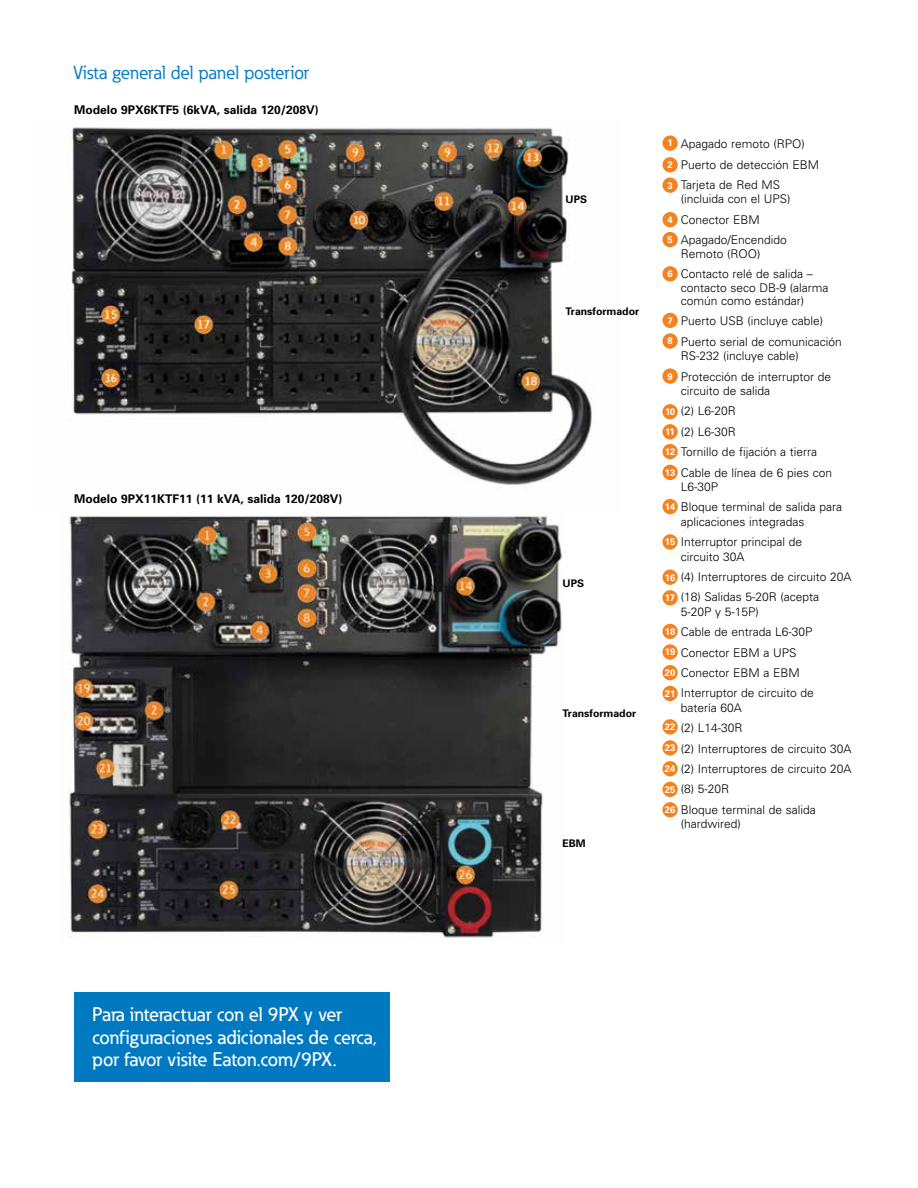
<style>
.page{position:relative;width:918px;height:1188px;background:#fff}
.page>*{position:absolute;margin:0;border:0;box-sizing:border-box;transform-origin:0 0}
.t1{font:500 19.5px/22.5px "Eaton";color:#fff}
.t2{font:18.75px "Eaton";letter-spacing:-.005em;color:#007ac2}
.t3{font:300 12px/20.4px "Univers";color:#000}
.t4{font:700 12px "Univers";color:#000}
.t5{font:700 10.5px "Univers";color:#000}
.t6{font:700 9.45px/20.5px "Univers LT Std";color:#fff}
</style>
<div class="page">
<div style="left:74px;top:993px;width:316px;height:89px;background:#0079c1"></div>
<img style="left:70px;top:127px;width:523px;height:358px">
<div style="left:662px;top:135px;width:16px;height:16px;background:#f58220;border-radius:50%"></div>
<div style="left:662px;top:157px;width:16px;height:15px;background:#f58220;border-radius:50%"></div>
<div style="left:662px;top:178px;width:16px;height:15px;background:#f58220;border-radius:50%"></div>
<div style="left:662px;top:212px;width:16px;height:15px;background:#f58220;border-radius:50%"></div>
<div style="left:662px;top:232px;width:16px;height:15px;background:#f58220;border-radius:50%"></div>
<div style="left:662px;top:266px;width:16px;height:15px;background:#f58220;border-radius:50%"></div>
<div style="left:662px;top:313px;width:16px;height:15px;background:#f58220;border-radius:50%"></div>
<div style="left:662px;top:333px;width:16px;height:16px;background:#f58220;border-radius:50%"></div>
<div style="left:662px;top:368px;width:16px;height:16px;background:#f58220;border-radius:50%"></div>
<div style="left:662px;top:404px;width:16px;height:15px;background:#f58220;border-radius:50%"></div>
<div style="left:662px;top:424px;width:16px;height:15px;background:#f58220;border-radius:50%"></div>
<div style="left:662px;top:444px;width:16px;height:15px;background:#f58220;border-radius:50%"></div>
<div style="left:662px;top:465px;width:16px;height:15px;background:#f58220;border-radius:50%"></div>
<div style="left:662px;top:499px;width:16px;height:15px;background:#f58220;border-radius:50%"></div>
<div style="left:662px;top:534px;width:16px;height:16px;background:#f58220;border-radius:50%"></div>
<div style="left:662px;top:570px;width:16px;height:15px;background:#f58220;border-radius:50%"></div>
<div style="left:662px;top:590px;width:16px;height:15px;background:#f58220;border-radius:50%"></div>
<div style="left:662px;top:624px;width:16px;height:15px;background:#f58220;border-radius:50%"></div>
<div style="left:662px;top:644px;width:16px;height:16px;background:#f58220;border-radius:50%"></div>
<div style="left:662px;top:665px;width:16px;height:15px;background:#f58220;border-radius:50%"></div>
<div style="left:662px;top:686px;width:16px;height:15px;background:#f58220;border-radius:50%"></div>
<div style="left:662px;top:719px;width:16px;height:16px;background:#f58220;border-radius:50%"></div>
<div style="left:662px;top:740px;width:16px;height:16px;background:#f58220;border-radius:50%"></div>
<div style="left:662px;top:761px;width:16px;height:15px;background:#f58220;border-radius:50%"></div>
<div style="left:662px;top:782px;width:16px;height:15px;background:#f58220;border-radius:50%"></div>
<div style="left:662px;top:802px;width:16px;height:15px;background:#f58220;border-radius:50%"></div>
<img style="left:63px;top:507px;width:503px;height:432px">
<h2 class="t2" style="left:73px;top:61px;width:237px">Vista general del panel posterior</h2>
<p class="t4" style="left:74px;top:103px;width:246px">Modelo 9PX6KTF5 (6kVA, salida 120/208V)</p>
<p class="t4" style="left:74px;top:491px;width:270px">Modelo 9PX11KTF11 (11 kVA, salida 120/208V)</p>
<h1 class="t1" style="left:92px;top:1003px;width:286px">Para interactuar con el 9PX y ver configuraciones adicionales de cerca, por favor visite Eaton.com/9PX.</h1>
<p class="t5" style="left:566px;top:193px;width:23px">UPS</p>
<p class="t5" style="left:566px;top:305px;width:75px">Transformador</p>
<p class="t5" style="left:563px;top:577px;width:23px">UPS</p>
<p class="t5" style="left:563px;top:707px;width:75px">Transformador</p>
<p class="t5" style="left:563px;top:837px;width:25px">EBM</p>
<p class="t3" style="left:681px;top:134px;width:140px">Apagado remoto (RPO)<br>Puerto de detección EBM<br>Tarjeta de Red MS</p>
<p class="t3" style="left:681px;top:189px;width:111px">(incluida con el UPS)<br>Conector EBM<br>Apagado/Encendido</p>
<p class="t3" style="left:681px;top:243px;width:134px">Remoto (ROO)<br>Contacto relé de salida –</p>
<p class="t3" style="left:681px;top:281px;width:149px;line-height:13.5px">contacto seco DB-9 (alarma común como estándar)</p>
<p class="t3" style="left:681px;top:311px;width:163px">Puerto USB (incluye cable)<br>Puerto serial de comunicación</p>
<p class="t3" style="left:681px;top:346px;width:152px">RS-232 (incluye cable)<br>Protección de interruptor de</p>
<p class="t3" style="left:681px;top:381px;width:153px">circuito de salida<br>(2) L6-20R<br>(2) L6-30R<br>Tornillo de fijación a tierra<br>Cable de línea de 6 pies con</p>
<p class="t3" style="left:681px;top:477px;width:163px">L6-30P<br>Bloque terminal de salida para</p>
<p class="t3" style="left:681px;top:511px;width:125px">aplicaciones integradas<br>Interruptor principal de</p>
<p class="t3" style="left:681px;top:546px;width:172px">circuito 30A<br>(4) Interruptores de circuito 20A (18) Salidas 5-20R (acepta</p>
<p class="t3" style="left:681px;top:601px;width:135px">5-20P y 5-15P)<br>Cable de entrada L6-30P<br>Conector EBM a UPS<br>Conector EBM a EBM<br>Interruptor de circuito de</p>
<p class="t3" style="left:681px;top:697px;width:172px">batería 60A<br>(2) L14-30R<br>(2) Interruptores de circuito 30A (2) Interruptores de circuito 20A (8) 5-20R<br>Bloque terminal de salida</p>
<p class="t3" style="left:681px;top:814px;width:62px">(hardwired)</p>
<p class="t6" style="left:667px;top:133px;width:7px">1</p>
<p class="t6" style="left:667px;top:155px;width:7px">2<br>3</p>
<p class="t6" style="left:667px;top:210px;width:7px;line-height:20px">4<br>5</p>
<p class="t6" style="left:667px;top:264px;width:7px">6</p>
<p class="t6" style="left:667px;top:310px;width:7px">7<br>8</p>
<p class="t6" style="left:667px;top:366px;width:7px">9</p>
<p class="t6" style="left:665px;top:402px;width:12px;line-height:20px;text-align:justify">10<br>11<br>12</p>
<p class="t6" style="left:665px;top:462px;width:12px">13</p>
<p class="t6" style="left:665px;top:496px;width:12px">14</p>
<p class="t6" style="left:665px;top:532px;width:12px">15</p>
<p class="t6" style="left:665px;top:567px;width:12px">16<br>17</p>
<p class="t6" style="left:665px;top:621px;width:12px;text-align:justify">18<br>19<br>20</p>
<p class="t6" style="left:665px;top:683px;width:12px">21</p>
<p class="t6" style="left:665px;top:717px;width:12px">22</p>
<p class="t6" style="left:665px;top:738px;width:12px">23</p>
<p class="t6" style="left:665px;top:759px;width:12px;text-align:justify">24<br>25<br>26</p>
</div>
